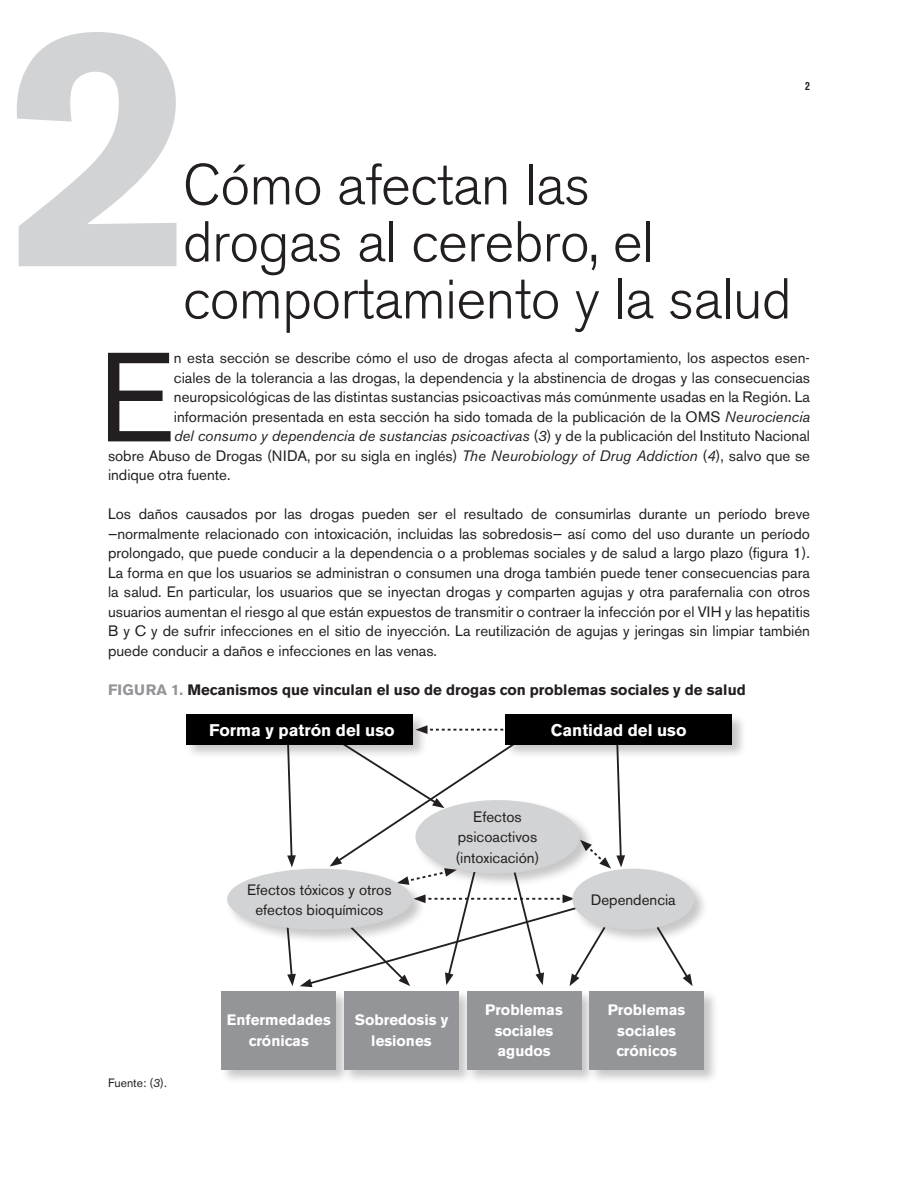
<style>
.page{position:relative;width:918px;height:1188px;background:#fff}
.page>*{position:absolute;margin:0;border:0;box-sizing:border-box;transform-origin:0 0}
.t1{font:700 339.45px "Akzidenz Grotesk BE";color:#d1d3d4}
.t2{font:125.55px "Akzidenz Grotesk BE";color:#231f20}
.t3{font:300 57px/57px "Akzidenz Grotesk BE";letter-spacing:-.01em;color:#231f20}
.t4{font:700 16.8px "Akzidenz Grotesk BE";color:#fff}
.t5{font:15px/19.5px "Akzidenz Grotesk BE";color:#231f20;text-align:center}
.t6{font:700 15px/20.5px "Akzidenz Grotesk BE";color:#fff;text-align:center}
.t7{font:italic 15px "Akzidenz Grotesk BE";color:#231f20}
.t8{font:700 15px "Akzidenz Grotesk BE";color:#231f20}
.t9{font:700 15px "Akzidenz Grotesk BE";color:#939598}
.t10{font:12px "Akzidenz Grotesk BE";color:#231f20}
.t11{font:700 condensed 12px "Akzidenz Grotesk BE";color:#231f20}
.s1{font-style:italic}
.s2{font-style:normal}
.s3{color:#939598}
</style>
<div class="page">
<div style="left:220px;top:989px;width:131px;height:95px;background:#231f20;opacity:.25"></div>
<div style="left:222px;top:991px;width:114px;height:78px;background:#939598"></div>
<div style="left:343px;top:989px;width:131px;height:95px;background:#231f20;opacity:.25"></div>
<div style="left:344px;top:991px;width:115px;height:78px;background:#939598"></div>
<div style="left:465px;top:989px;width:131px;height:95px;background:#231f20;opacity:.25"></div>
<div style="left:467px;top:991px;width:114px;height:78px;background:#939598"></div>
<div style="left:588px;top:989px;width:131px;height:95px;background:#231f20;opacity:.25"></div>
<div style="left:589px;top:991px;width:115px;height:78px;background:#939598"></div>
<svg style="left:666px;top:944px;width:27px;height:42px"></svg>
<svg style="left:287px;top:728px;width:338px;height:259px"></svg>
<div style="left:226px;top:867px;width:200px;height:77px;background:#231f20;opacity:.25"></div>
<div style="left:227px;top:869px;width:185px;height:61px;background:#d1d3d4;border-radius:50%"></div>
<div style="left:571px;top:867px;width:137px;height:77px;background:#231f20;opacity:.25"></div>
<div style="left:572px;top:869px;width:122px;height:61px;background:#d1d3d4;border-radius:50%"></div>
<div style="left:414px;top:799px;width:180px;height:89px;background:#231f20;opacity:.25"></div>
<div style="left:415px;top:800px;width:165px;height:73px;background:#d1d3d4;border-radius:50%"></div>
<div style="left:504px;top:713px;width:243px;height:47px;background:#231f20;opacity:.25"></div>
<div style="left:505px;top:714px;width:227px;height:31px;background:#000"></div>
<div style="left:185px;top:713px;width:243px;height:47px;background:#231f20;opacity:.25"></div>
<div style="left:187px;top:714px;width:226px;height:31px;background:#000"></div>
<h1 class="t1" style="left:6px;top:-48px;width:192px">2</h1>
<h3 class="t3" style="left:183px;top:157px;width:610px">Cómo afectan las<br>drogas al cerebro, el comportamiento y la salud</h3>
<p class="t11" style="left:805px;top:79px;width:6px">2</p>
<h2 class="t2" style="left:98px;top:323px;width:77px">E</h2>
<p class="t5" style="left:174px;top:348px;width:637px">n esta sección se describe cómo el uso de drogas afecta al comportamiento, los aspectos esen-</p>
<p class="t5" style="left:174px;top:368px;width:638px">ciales de la tolerancia a las drogas, la dependencia y la abstinencia de drogas y las consecuencias</p>
<p class="t5" style="left:174px;top:387px;width:638px">neuropsicológicas de las distintas sustancias psicoactivas más comúnmente usadas en la Región. La</p>
<p class="t5" style="left:174px;top:407px;width:638px">información presentada en esta sección ha sido tomada de la publicación de la OMS <span class="s1">Neurociencia</span></p>
<p class="t7" style="left:174px;top:427px;width:638px">del consumo y dependencia de sustancias psicoactivas <span class="s2">(</span>3<span class="s2">) y de la publicación del Instituto Nacional</span></p>
<p class="t5" style="left:108px;top:446px;width:703px">sobre Abuso de Drogas (NIDA, por su sigla en inglés) <span class="s1">The Neurobiology of Drug Addiction</span> (<span class="s1">4</span>), salvo que se</p>
<p class="t5" style="left:108px;top:465px;width:124px">indique otra fuente.</p>
<p class="t5" style="left:108px;top:504px;width:704px;text-align:justify">Los daños causados por las drogas pueden ser el resultado de consumirlas durante un período breve —normalmente relacionado con intoxicación, incluidas las sobredosis— así como del uso durante un período prolongado, que puede conducir a la dependencia o a problemas sociales y de salud a largo plazo (figura 1).<br>La forma en que los usuarios se administran o consumen una droga también puede tener consecuencias para la salud. En particular, los usuarios que se inyectan drogas y comparten agujas y otra parafernalia con otros usuarios aumentan el riesgo al que están expuestos de transmitir o contraer la infección por el VIH y las hepatitis B y C y de sufrir infecciones en el sitio de inyección. La reutilización de agujas y jeringas sin limpiar también puede conducir a daños e infecciones en las venas.</p>
<p class="t9" style="left:108px;top:681px;width:38px">Figura</p>
<p class="t8" style="left:171px;top:681px;width:576px"><span class="s3">1.</span> Mecanismos que vinculan el uso de drogas con problemas sociales y de salud</p>
<p class="t4" style="left:209px;top:720px;width:187px">Forma y patrón del uso</p>
<p class="t4" style="left:551px;top:720px;width:137px">Cantidad del uso</p>
<p class="t5" style="left:456px;top:806px;width:85px;line-height:20.5px">Efectos psicoactivos (intoxicación)</p>
<p class="t5" style="left:247px;top:879px;width:146px;line-height:20.5px">Efectos tóxicos y otros efectos bioquímicos</p>
<p class="t5" style="left:591px;top:890px;width:86px">Dependencia</p>
<p class="t10" style="left:108px;top:1076px;width:60px">Fuente: (<span class="s1">3</span>).</p>
<p class="t6" style="left:227px;top:1010px;width:106px">Enfermedades crónicas</p>
<p class="t6" style="left:355px;top:1010px;width:95px">Sobredosis y lesiones</p>
<p class="t6" style="left:485px;top:1000px;width:79px">Problemas sociales agudos</p>
<p class="t6" style="left:608px;top:1000px;width:79px">Problemas sociales crónicos</p>
</div>
